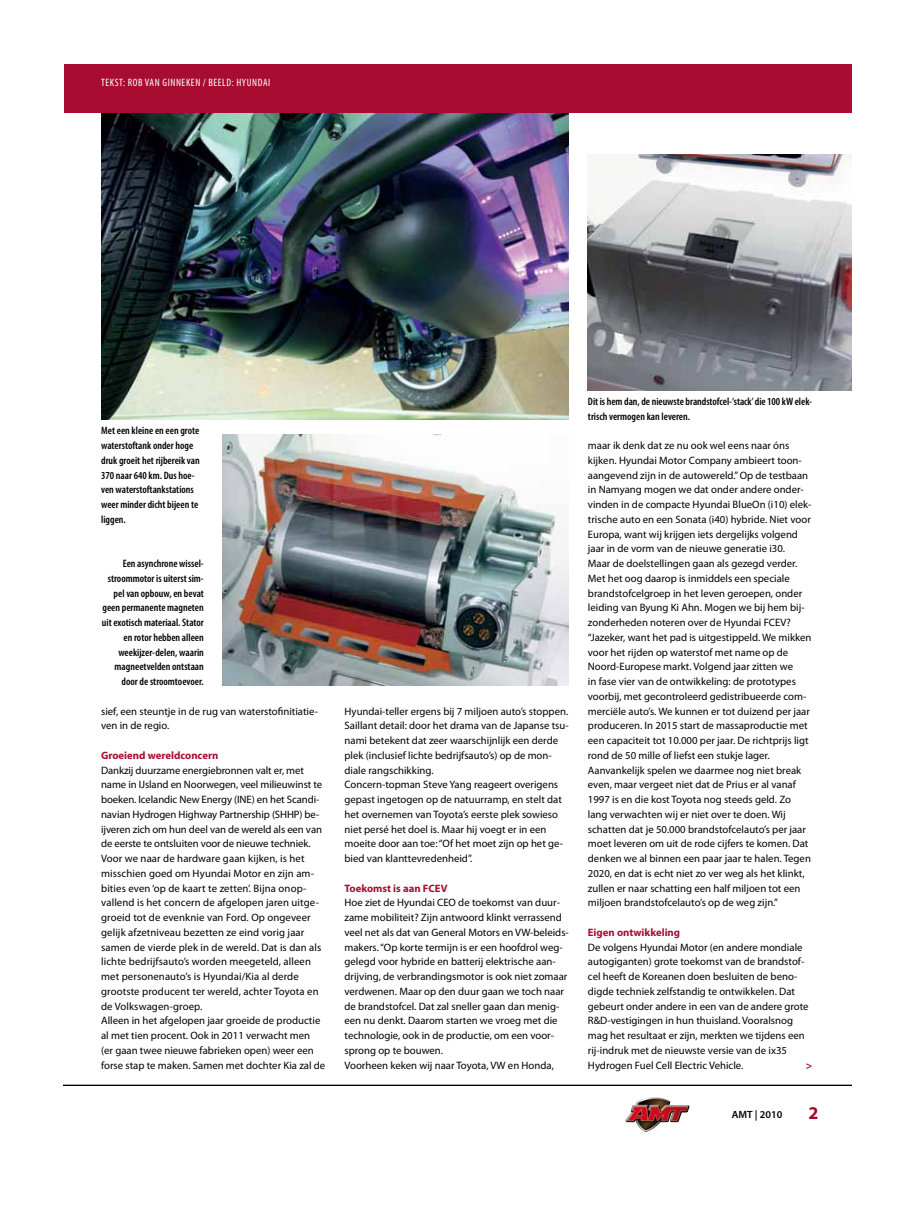
<style>
.page{position:relative;width:915px;height:1212px;background:#fff}
.page>*{position:absolute;margin:0;border:0;box-sizing:border-box;transform-origin:0 0}
.t1{font:700 18px "Myriad Pro";color:#aa052e}
.t2{font:10.65px/14.7px "Myriad Pro";color:#000}
.t3{font:600 condensed 10.65px/14.7px "Myriad Pro";color:#000}
.t4{font:700 10.65px "Myriad Pro";color:#a80c31}
.t5{font:condensed 10.65px "Myriad Pro";letter-spacing:.055em;color:#fff}
.t6{font:600 10.5px "Myriad Pro";color:#000}
</style>
<div class="page">
<img style="left:625px;top:1097px;width:64px;height:35px">
<img style="left:587px;top:155px;width:263px;height:235px">
<img style="left:102px;top:112px;width:466px;height:308px">
<div style="left:64px;top:64px;width:786px;height:48px;background:#a80c31"></div>
<hr style="left:64px;top:1084px;width:786px;height:2px;background:#000">
<img style="left:223px;top:434px;width:345px;height:251px">
<p class="t5" style="left:101px;top:77px;width:171px">TEKST: ROB VAN GINNEKEN / BEELD: HYUNDAI</p>
<p class="t3" style="left:101px;top:424px;width:100px">Met een kleine en een grote waterstoftank onder hoge druk groeit het rijbereik van<br>370 naar 640 km. Dus hoe&shy;ven waterstoftankstations weer minder dicht bijeen te liggen.</p>
<p class="t3" style="left:102px;top:556px;width:103px;text-align:right">Een asynchrone wissel&shy;stroommotor is uiterst sim&shy;pel van opbouw, en bevat geen permanente magneten uit exotisch materiaal. Stator en rotor hebben alleen weekijzer-delen, waarin magneetvelden ontstaan door de stroomtoevoer.</p>
<p class="t2" style="left:101px;top:704px;width:218px">sief, een steuntje in de rug van waterstofinitiatie&shy;ven in de regio.</p>
<p class="t4" style="left:101px;top:749px;width:119px">Groeiend wereldconcern</p>
<p class="t2" style="left:101px;top:763px;width:226px">Dankzij duurzame energiebronnen valt er, met name in IJsland en Noorwegen, veel milieuwinst te boeken. Icelandic New Energy (INE) en het Scandi&shy;navian Hydrogen Highway Partnership (SHHP) be&shy;ijveren zich om hun deel van de wereld als een van de eerste te ontsluiten voor de nieuwe techniek.<br>Voor we naar de hardware gaan kijken, is het misschien goed om Hyundai Motor en zijn am&shy;bities even ‘op de kaart te zetten’. Bijna onop&shy;vallend is het concern de afgelopen jaren uitge&shy;groeid tot de evenknie van Ford. Op ongeveer gelijk afzetniveau bezetten ze eind vorig jaar samen de vierde plek in de wereld. Dat is dan als lichte bedrijfsauto’s worden meegeteld, alleen met personenauto’s is Hyundai/Kia al derde grootste producent ter wereld, achter Toyota en de Volkswagen-groep.<br>Alleen in het afgelopen jaar groeide de productie al met tien procent. Ook in 2011 verwacht men<br>(er gaan twee nieuwe fabrieken open) weer een forse stap te maken. Samen met dochter Kia zal de</p>
<p class="t2" style="left:344px;top:704px;width:225px">Hyundai-teller ergens bij 7 miljoen auto’s stoppen.<br>Saillant detail: door het drama van de Japanse tsu&shy;nami betekent dat zeer waarschijnlijk een derde plek (inclusief lichte bedrijfsauto’s) op de mon&shy;diale rangschikking.<br>Concern-topman Steve Yang reageert overigens gepast ingetogen op de natuurramp, en stelt dat het overnemen van Toyota’s eerste plek sowieso niet persé het doel is. Maar hij voegt er in een moeite door aan toe: “Of het moet zijn op het ge&shy;bied van klanttevredenheid”.</p>
<p class="t4" style="left:344px;top:882px;width:104px">Toekomst is aan FCEV</p>
<p class="t2" style="left:344px;top:896px;width:226px">Hoe ziet de Hyundai CEO de toekomst van duur&shy;zame mobiliteit? Zijn antwoord klinkt verrassend veel net als dat van General Motors en VW- beleids&shy;makers. “Op korte termijn is er een hoofdrol weg&shy;gelegd voor hybride en batterij elektrische aan&shy;drijving, de verbrandingsmotor is ook niet zomaar verdwenen. Maar op den duur gaan we toch naar de brandstofcel. Dat zal sneller gaan dan menig&shy;een nu denkt. Daarom starten we vroeg met die technologie, ook in de productie, om een voor&shy;sprong op te bouwen.<br>Voorheen keken wij naar Toyota, VW en Honda,</p>
<p class="t3" style="left:587px;top:394px;width:226px">Dit is hem dan, de nieuwste brandstofcel-‘stack’ die 100 kW elek&shy;trisch vermogen kan leveren.</p>
<p class="t2" style="left:587px;top:438px;width:225px">maar ik denk dat ze nu ook wel eens naar óns kijken. Hyundai Motor Company ambieert toon&shy;aangevend zijn in de autowereld.” Op de testbaan in Namyang mogen we dat onder andere onder&shy;vinden in de compacte Hyundai BlueOn (i10) elek&shy;trische auto en een Sonata (i40) hybride. Niet voor Europa, want wij krijgen iets dergelijks volgend jaar in de vorm van de nieuwe generatie i30.<br>Maar de doelstellingen gaan als gezegd verder.<br>Met het oog daarop is inmiddels een speciale brandstofcelgroep in het leven geroepen, onder leiding van Byung Ki Ahn. Mogen we bij hem bij&shy;zonderheden noteren over de Hyundai FCEV? “Jazeker, want het pad is uitgestippeld. We mikken voor het rijden op waterstof met name op de Noord-Europese markt. Volgend jaar zitten we<br>in fase vier van de ontwikkeling: de prototypes voorbij, met gecontroleerd gedistribueerde com&shy;merciële auto’s. We kunnen er tot duizend per jaar produceren. In 2015 start de massaproductie met een capaciteit tot 10.000 per jaar. De richtprijs ligt rond de 50 mille of liefst een stukje lager.<br>Aanvankelijk spelen we daarmee nog niet break even, maar vergeet niet dat de Prius er al vanaf 1997 is en die kost Toyota nog steeds geld. Zo lang verwachten wij er niet over te doen. Wij schatten dat je 50.000 brandstofcelauto’s per jaar moet leveren om uit de rode cijfers te komen. Dat denken we al binnen een paar jaar te halen. Tegen 2020, en dat is echt niet zo ver weg als het klinkt, zullen er naar schatting een half miljoen tot een miljoen brandstofcelauto’s op de weg zijn.”</p>
<p class="t4" style="left:587px;top:926px;width:94px">Eigen ontwikkeling</p>
<p class="t2" style="left:587px;top:940px;width:222px">De volgens Hyundai Motor (en andere mondiale autogiganten) grote toekomst van de brandstof&shy;cel heeft de Koreanen doen besluiten de beno&shy;digde techniek zelfstandig te ontwikkelen. Dat gebeurt onder andere in een van de andere grote R&amp;D-vestigingen in hun thuisland. Vooralsnog mag het resultaat er zijn, merkten we tijdens een rij-indruk met de nieuwste versie van de ix35<br>Hydrogen Fuel Cell Electric Vehicle.</p>
<p class="t4" style="left:805px;top:1059px;width:8px">&gt;</p>
<p class="t6" style="left:731px;top:1107px;width:52px">AMT | 2010</p>
<h1 class="t1" style="left:808px;top:1101px;width:11px">2</h1>
</div>
